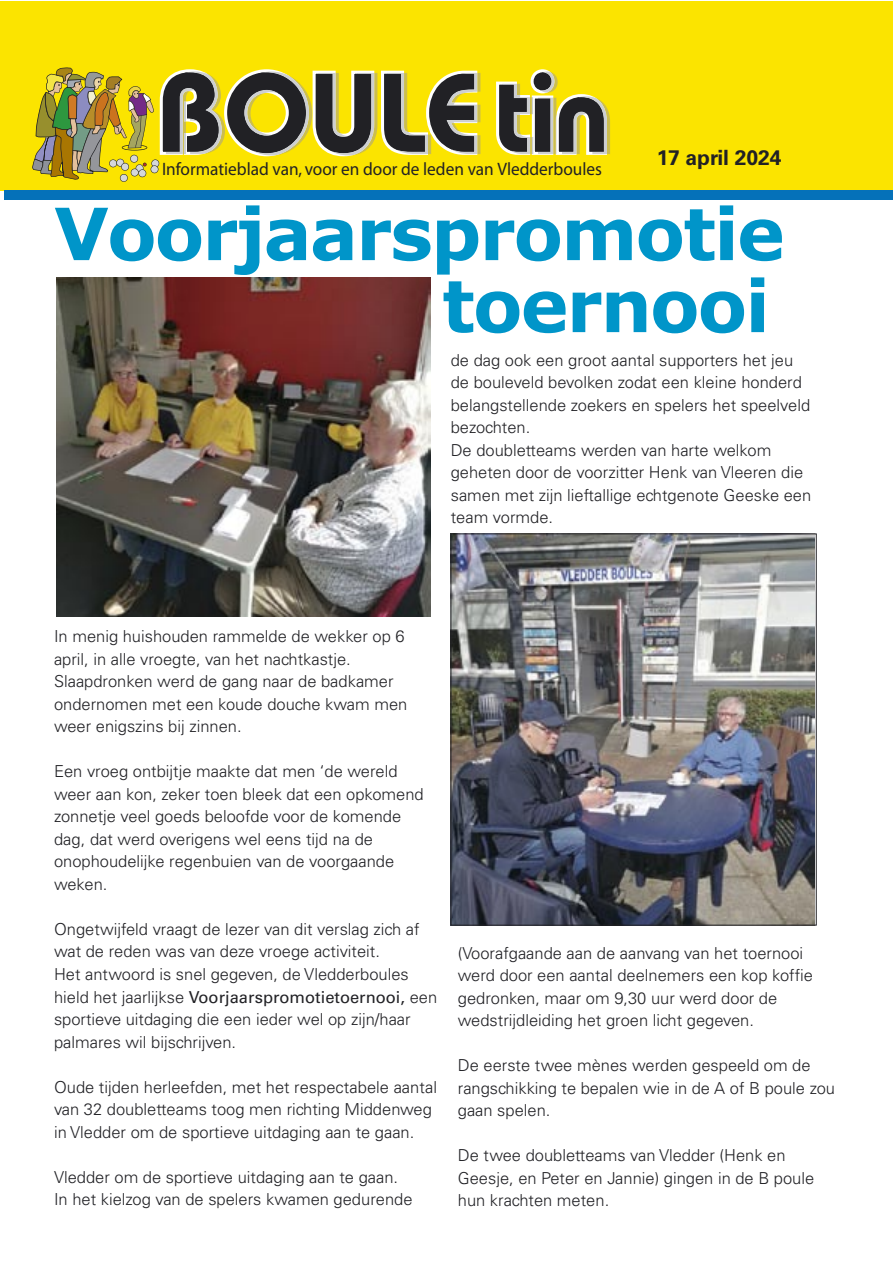
<style>
.page{position:relative;width:893px;height:1263px;background:#fff}
.page>*{position:absolute;margin:0;border:0;box-sizing:border-box;transform-origin:0 0}
.t1{font:700 72px/72px "Verdana";letter-spacing:-.025em;color:#0095c9;text-align:right}
.t2{font:700 21px "Univers";color:#212125}
.t3{font:18px "Myriad";color:#212125;scale:.96 1}
.t4{font:300 16.5px/22.5px "Univers";color:#212125}
.s1{font-weight:400}
</style>
<div class="page">
<div style="left:1px;top:1px;width:891px;height:190px;background:#fbe400"></div>
<svg style="left:496px;top:69px;width:114px;height:86px"></svg>
<svg style="left:32px;top:68px;width:448px;height:114px"></svg>
<div style="left:4px;top:191px;width:888px;height:9px;background:#0571b9"></div>
<img style="left:57px;top:278px;width:373px;height:338px">
<img style="left:453px;top:536px;width:361px;height:387px">
<div style="left:451px;top:534px;width:365px;height:391px;border:1px solid #212125"></div>
<p class="t2" style="left:657px;top:145px;width:126px">17 april 2024</p>
<p class="t1" style="left:54px;top:196px;width:732px">Voorjaarspromotie toernooi</p>
<p class="t3" style="left:162px;top:160px;width:460px">Informatieblad van, voor en door de leden van Vledderboules</p>
<p class="t4" style="left:451px;top:349px;width:361px">de dag ook een groot aantal supporters het jeu de bouleveld bevolken zodat een kleine honderd belangstellende zoekers en spelers het speelveld bezochten.</p>
<p class="t4" style="left:451px;top:439px;width:362px">De doubletteams werden van harte welkom geheten door de voorzitter Henk van Vleeren die samen met zijn lieftallige echtgenote Geeske een team vormde.</p>
<p class="t4" style="left:54px;top:625px;width:352px">In menig huishouden rammelde de wekker op 6 april, in alle vroegte, van het nachtkastje.</p>
<p class="t4" style="left:54px;top:670px;width:355px">Slaapdronken werd de gang naar de badkamer ondernomen met een koude douche kwam men weer enigszins bij zinnen.</p>
<p class="t4" style="left:54px;top:760px;width:371px">Een vroeg ontbijtje maakte dat men ‘de wereld weer aan kon, zeker toen bleek dat een opkomend zonnetje veel goeds beloofde voor de komende dag, dat werd overigens wel eens tijd na de onophoudelijke regenbuien van de voorgaande weken.</p>
<p class="t4" style="left:54px;top:918px;width:367px">Ongetwijfeld vraagt de lezer van dit verslag zich af wat de reden was van deze vroege activiteit.</p>
<p class="t4" style="left:54px;top:963px;width:385px">Het antwoord is snel gegeven, de Vledderboules hield het jaarlijkse <span class="s1">Voorjaarspromotietoernooi,</span> een sportieve uitdaging die een ieder wel op zijn/haar palmares wil bijschrijven.</p>
<p class="t4" style="left:54px;top:1075px;width:385px">Oude tijden herleefden, met het respectabele aantal van 32 doubletteams toog men richting Middenweg in Vledder om de sportieve uitdaging aan te gaan.</p>
<p class="t4" style="left:54px;top:1165px;width:346px">Vledder om de sportieve uitdaging aan te gaan.</p>
<p class="t4" style="left:54px;top:1188px;width:360px">In het kielzog van de spelers kwamen gedurende</p>
<p class="t4" style="left:458px;top:942px;width:357px">(Voorafgaande aan de aanvang van het toernooi werd door een aantal deelnemers een kop koffie gedronken, maar om 9,30 uur werd door de wedstrijdleiding het groen licht gegeven.</p>
<p class="t4" style="left:458px;top:1054px;width:379px">De eerste twee mènes werden gespeeld om de rangschikking te bepalen wie in de A of B poule zou gaan spelen.</p>
<p class="t4" style="left:458px;top:1144px;width:358px">De twee doubletteams van Vledder (Henk en<br>Geesje, en Peter en Jannie) gingen in de B poule hun krachten meten.</p>
</div>
